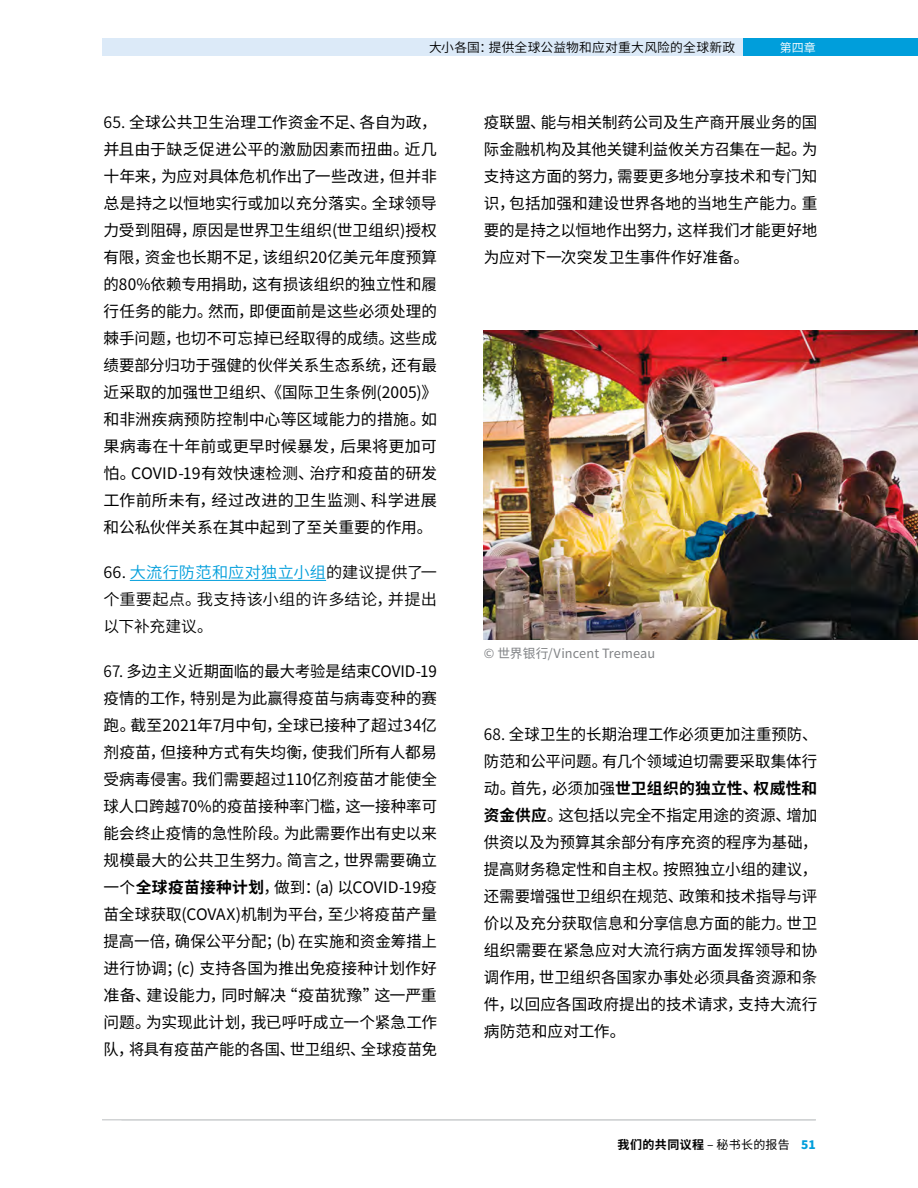
<style>
.page{position:relative;width:918px;height:1188px;background:#fff}
.page>*{position:absolute;margin:0;border:0;box-sizing:border-box;transform-origin:0 0}
.t1{font:15.75px/27px "Source Han Sans SC";color:#000;text-align:justify}
.t2{font:15.75px/27px "Source Han Sans SC";letter-spacing:.015em;color:#000;text-align:justify}
.t3{font:12.75px "Source Han Sans SC";letter-spacing:.02em;color:#000}
.t4{font:12.75px "Source Han Sans SC";letter-spacing:.01em;color:#808285}
.t5{font:700 12px "Source Han Sans SC";letter-spacing:.035em;color:#000}
.t6{font:12px "Source Han Sans SC";color:#fff}
.s1{font-style:inherit}
.s2{color:#009edb}
.s3{font-weight:700}
.s4{font-weight:400}
.s5{font-weight:800;color:#009edb}
</style>
<div class="page">
<div style="left:102px;top:38px;width:642px;height:17px;background:#dceaf8"></div>
<div style="left:744px;top:38px;width:174px;height:17px;background:#009edb"></div>
<hr style="left:102px;top:1119px;width:714px;height:1px;background:#d1d3d4">
<hr style="left:130px;top:580px;width:196px;height:1px;background:#009edb">
<img style="left:484px;top:330px;width:434px;height:309px">
<p class="t3" style="left:429px;top:40px;width:308px">大小各国：提供全球公益物和应对重大风险的全球新政</p>
<p class="t6" style="left:780px;top:41px;width:38px">第四章</p>
<p class="t1" style="left:104px;top:109px;width:335px"><span class="s1">65.</span> 全球公共卫生治理工作资金不足、各自为政，并且由于缺乏促进公平的激励因素而扭曲。近几十年来，为应对具体危机作出了一些改进，但并非总是持之以恒地实行或加以充分落实。全球领导力受到阻碍，原因是世界卫生组织(世卫组织)授权有限，资金也长期不足，该组织20亿美元年度预算的80%依赖专用捐助，这有损该组织的独立性和履行任务的能力。然而，即便面前是这些必须处理的棘手问题，也切不可忘掉已经取得的成绩。这些成绩要部分归功于强健的伙伴关系生态系统，还有最近采取的加强世卫组织、《国际卫生条例(2005)》和非洲疾病预防控制中心等区域能力的措施。如果病毒在十年前或更早时候暴发，后果将更加可怕。COVID-19有效快速检测、治疗和疫苗的研发工作前所未有，经过改进的卫生监测、科学进展和公私伙伴关系在其中起到了至关重要的作用。</p>
<p class="t2" style="left:104px;top:559px;width:335px">66. <span class="s2">大流行防范和应对独立小组</span>的建议提供了一个重要起点。我支持该小组的许多结论，并提出以下补充建议。</p>
<p class="t1" style="left:104px;top:658px;width:335px"><span class="s1">67.</span> 多边主义近期面临的最大考验是结束COVID-19疫情的工作，特别是为此赢得疫苗与病毒变种的赛跑。截至2021年7月中旬，全球已接种了超过34亿剂疫苗，但接种方式有失均衡，使我们所有人都易受病毒侵害。我们需要超过110亿剂疫苗才能使全球人口跨越70%的疫苗接种率门槛，这一接种率可能会终止疫情的急性阶段。为此需要作出有史以来规模最大的公共卫生努力。简言之，世界需要确立一个<span class="s3">全球疫苗接种计划</span>，做到：(a) 以COVID-19疫苗全球获取(COVAX)机制为平台，至少将疫苗产量提高一倍，确保公平分配；(b) 在实施和资金筹措上进行协调；(c) 支持各国为推出免疫接种计划作好准备、建设能力，同时解决“疫苗犹豫”这一严重问题。为实现此计划，我已呼吁成立一个紧急工作队，将具有疫苗产能的各国、世卫组织、全球疫苗免</p>
<p class="t1" style="left:484px;top:109px;width:335px">疫联盟、能与相关制药公司及生产商开展业务的国际金融机构及其他关键利益攸关方召集在一起。为支持这方面的努力，需要更多地分享技术和专门知识，包括加强和建设世界各地的当地生产能力。重要的是持之以恒地作出努力，这样我们才能更好地为应对下一次突发卫生事件作好准备。</p>
<p class="t4" style="left:484px;top:646px;width:173px">© 世界银行/Vincent Tremeau</p>
<p class="t1" style="left:484px;top:721px;width:335px"><span class="s1">68.</span> 全球卫生的长期治理工作必须更加注重预防、防范和公平问题。有几个领域迫切需要采取集体行动。首先，必须加强<span class="s3">世卫组织的独立性、权威性和资金供应</span>。这包括以完全不指定用途的资源、增加供资以及为预算其余部分有序充资的程序为基础，提高财务稳定性和自主权。按照独立小组的建议，还需要增强世卫组织在规范、政策和技术指导与评价以及充分获取信息和分享信息方面的能力。世卫组织需要在紧急应对大流行病方面发挥领导和协调作用，世卫组织各国家办事处必须具备资源和条件，以回应各国政府提出的技术请求，支持大流行病防范和应对工作。</p>
<p class="t5" style="left:618px;top:1138px;width:200px">我们的共同议程 <span class="s4">– 秘书长的报告</span> <span class="s5">51</span></p>
</div>
